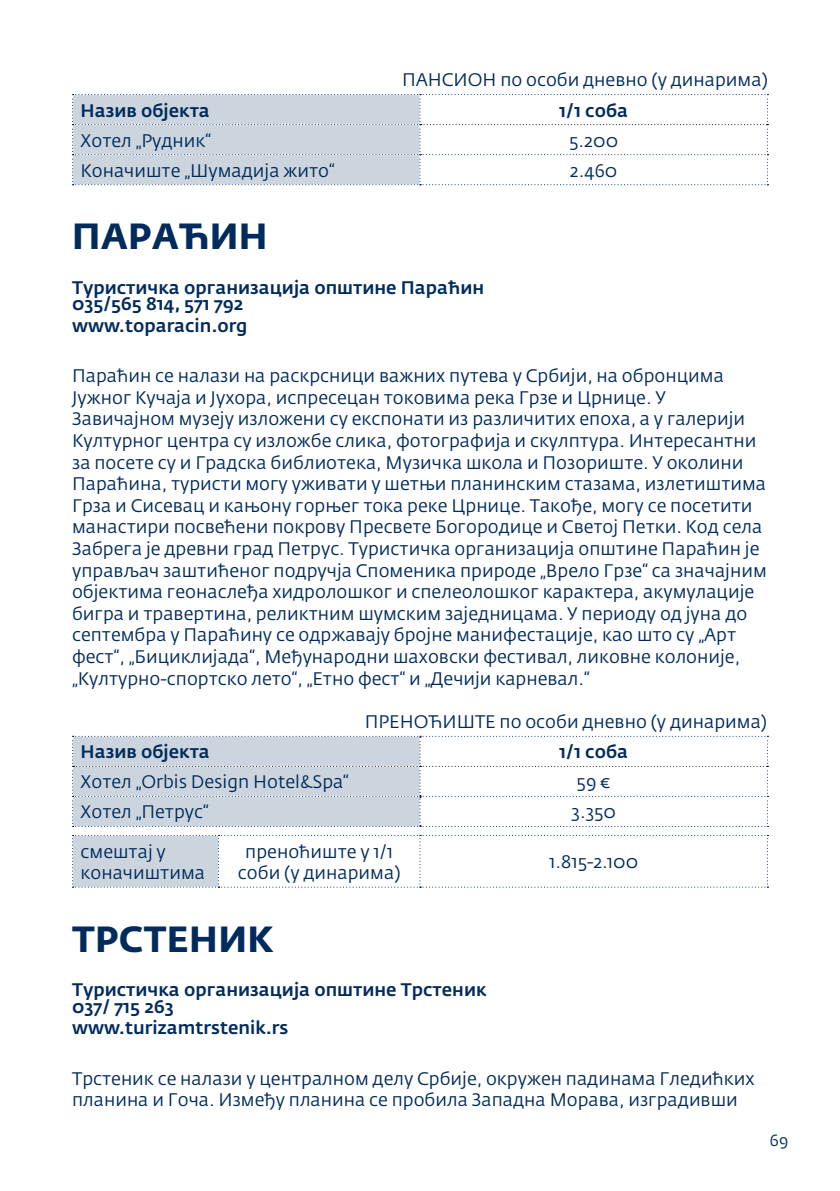
<style>
.page{position:relative;width:840px;height:1191px;background:#fff}
.page>*{position:absolute;margin:0;border:0;box-sizing:border-box;transform-origin:0 0}
.t1{font:700 36px "Fedra Sans Pro";letter-spacing:.01em;color:#002b5c}
.t2{font:18px/21.6px "Fedra Sans Pro";color:#002b5c}
.t3{font:500 18px/16px "Fedra Sans Pro";color:#002b5c}
.t4{font:16px "Fedra Sans Pro";color:#002b5c}
</style>
<div class="page">
<svg style="left:72px;top:94px;width:696px;height:91px"></svg>
<svg style="left:72px;top:736px;width:696px;height:91px"></svg>
<svg style="left:72px;top:835px;width:696px;height:52px"></svg>
<p class="t2" style="left:402px;top:69px;width:367px">ПАНСИОН по особи дневно (у динарима)</p>
<p class="t3" style="left:80px;top:102px;width:131px">Назив објекта</p>
<p class="t3" style="left:559px;top:102px;width:70px">1/1 соба</p>
<p class="t2" style="left:80px;top:130px;width:132px">Хотел „Рудник“</p>
<p class="t2" style="left:569px;top:130px;width:50px">5.200</p>
<p class="t2" style="left:80px;top:160px;width:255px">Коначиште „Шумадија жито“</p>
<p class="t2" style="left:569px;top:160px;width:49px">2.460</p>
<h1 class="t1" style="left:72px;top:214px;width:197px">ПАРАЋИН</h1>
<p class="t3" style="left:72px;top:280px;width:413px">Туристичка организација општине Параћин<br>035/565 814, 571 792</p>
<p class="t3" style="left:72px;top:317px;width:177px">www.toparacin.org</p>
<p class="t2" style="left:72px;top:365px;width:695px">Параћин се налази на раскрсници важних путева у Србији, на обронцима Јужног Кучаја и Јухора, испресецан токовима река Грзе и Црнице. У Завичајном музеју изложени су експонати из различитих епоха, а у галерији Културног центра су изложбе слика, фотографија и скулптура. Интересантни за посете су и Градска библиотека, Музичка школа и Позориште. У околини Параћина, туристи могу уживати у шетњи планинским стазама, излетиштима Грза и Сисевац и кањону горњег тока реке Црнице. Такође, могу се посетити манастири посвећени покрову Пресвете Богородице и Светој Петки. Код села Забрега је древни град Петрус. Туристичка организација општине Параћин је управљач заштићеног подручја Споменика природе „Врело Грзе“ са значајним објектима геонаслеђа хидролошког и спелеолошког карактера, акумулације бигра и травертина, реликтним шумским заједницама. У периоду од јуна до септембра у Параћину се одржавају бројне манифестације, као што су „Арт фест“, „Бициклијада“, Међународни шаховски фестивал, ликовне колоније, „Културно-спортско лето“, „Етно фест“ и „Дечији карневал.“</p>
<p class="t2" style="left:364px;top:710px;width:403px">ПРЕНОЋИШТЕ по особи дневно (у динарима)</p>
<p class="t3" style="left:80px;top:744px;width:131px">Назив објекта</p>
<p class="t3" style="left:559px;top:744px;width:70px">1/1 соба</p>
<p class="t2" style="left:80px;top:771px;width:269px">Хотел „Orbis Design Hotel&amp;Spa“</p>
<p class="t2" style="left:576px;top:771px;width:36px">59 €</p>
<p class="t2" style="left:80px;top:801px;width:130px">Хотел „Петрус“</p>
<p class="t2" style="left:571px;top:801px;width:46px">3.350</p>
<p class="t2" style="left:80px;top:840px;width:126px">смештај у коначиштима</p>
<p class="t2" style="left:238px;top:840px;width:164px;text-align:center">преноћиште у 1/1 соби (у динарима)</p>
<p class="t2" style="left:549px;top:851px;width:90px">1.815-2.100</p>
<h1 class="t1" style="left:72px;top:916px;width:203px">ТРСТЕНИК</h1>
<p class="t3" style="left:72px;top:982px;width:415px">Туристичка организација општине Трстеник<br>037/ 715 263</p>
<p class="t3" style="left:72px;top:1019px;width:218px">www.turizamtrstenik.rs</p>
<p class="t2" style="left:72px;top:1067px;width:683px">Трстеник се налази у централном делу Србије, окружен падинама Гледићких планина и Гоча. Између планина се пробила Западна Морава, изградивши</p>
<p class="t4" style="left:769px;top:1130px;width:20px">69</p>
</div>
